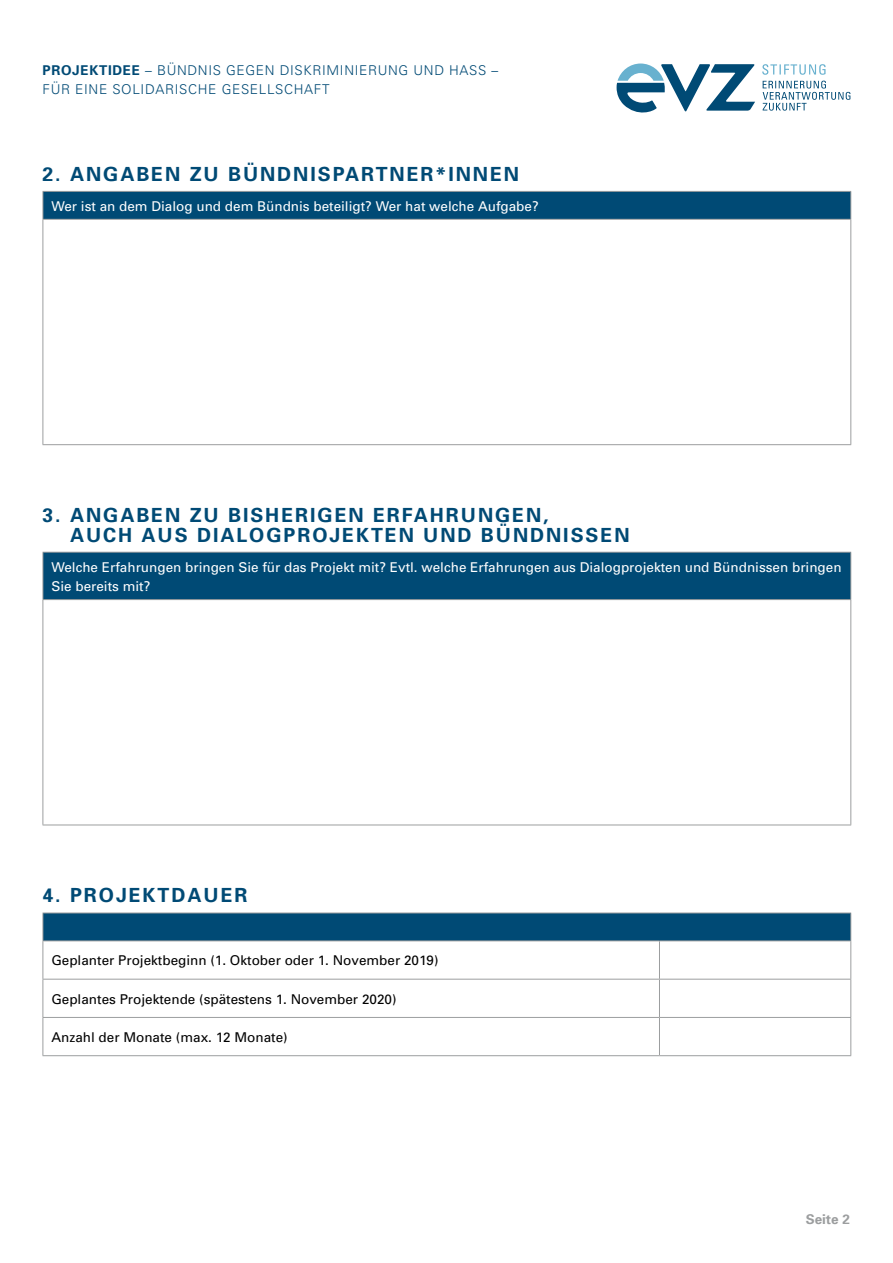
<style>
.page{position:relative;width:893px;height:1263px;background:#fff}
.page>*{position:absolute;margin:0;border:0;box-sizing:border-box;transform-origin:0 0}
.t1{font:700 19.5px/19.5px "Univers";letter-spacing:.1em;color:#004a75}
.t2{font:13.5px/19.5px "Univers";color:#fff}
.t3{font:13.5px "Univers";color:#000}
.t4{font:300 13.5px/19.5px "Univers";letter-spacing:.05em;color:#004a75}
.t5{font:700 13.5px "Univers";color:#9c9e9f}
.s1{font-weight:700}
</style>
<div class="page">
<div style="left:43px;top:191px;width:808px;height:28px;background:#004a75"></div>
<hr style="left:43px;top:191px;width:808px;height:1px;background:#9c9e9f">
<svg style="left:43px;top:192px;width:1px;height:27px"></svg>
<svg style="left:850px;top:192px;width:1px;height:27px"></svg>
<hr style="left:43px;top:219px;width:808px;height:1px;background:#9c9e9f">
<hr style="left:43px;top:220px;width:1px;height:224px;background:#9c9e9f">
<hr style="left:850px;top:220px;width:1px;height:224px;background:#9c9e9f">
<hr style="left:43px;top:444px;width:808px;height:1px;background:#9c9e9f">
<div style="left:43px;top:552px;width:808px;height:48px;background:#004a75"></div>
<hr style="left:43px;top:552px;width:808px;height:1px;background:#9c9e9f">
<hr style="left:43px;top:553px;width:1px;height:46px;background:#9c9e9f">
<hr style="left:850px;top:553px;width:1px;height:46px;background:#9c9e9f">
<hr style="left:43px;top:599px;width:808px;height:1px;background:#9c9e9f">
<hr style="left:43px;top:600px;width:1px;height:225px;background:#9c9e9f">
<hr style="left:850px;top:600px;width:1px;height:225px;background:#9c9e9f">
<hr style="left:43px;top:825px;width:808px;height:1px;background:#9c9e9f">
<div style="left:43px;top:913px;width:808px;height:28px;background:#004a75"></div>
<hr style="left:43px;top:913px;width:616px;height:1px;background:#9c9e9f">
<svg style="left:43px;top:913px;width:1px;height:27px"></svg>
<hr style="left:659px;top:913px;width:192px;height:1px;background:#9c9e9f">
<svg style="left:850px;top:913px;width:1px;height:27px"></svg>
<hr style="left:43px;top:940px;width:616px;height:1px;background:#9c9e9f">
<hr style="left:43px;top:941px;width:1px;height:38px;background:#9c9e9f">
<hr style="left:659px;top:940px;width:192px;height:1px;background:#9c9e9f">
<hr style="left:659px;top:941px;width:1px;height:38px;background:#9c9e9f">
<hr style="left:850px;top:941px;width:1px;height:38px;background:#9c9e9f">
<hr style="left:43px;top:979px;width:616px;height:1px;background:#9c9e9f">
<hr style="left:43px;top:979px;width:1px;height:38px;background:#9c9e9f">
<hr style="left:659px;top:979px;width:192px;height:1px;background:#9c9e9f">
<hr style="left:659px;top:979px;width:1px;height:38px;background:#9c9e9f">
<hr style="left:850px;top:979px;width:1px;height:38px;background:#9c9e9f">
<hr style="left:43px;top:1017px;width:616px;height:1px;background:#9c9e9f">
<hr style="left:43px;top:1018px;width:1px;height:37px;background:#9c9e9f">
<hr style="left:659px;top:1017px;width:192px;height:1px;background:#9c9e9f">
<hr style="left:659px;top:1018px;width:1px;height:37px;background:#9c9e9f">
<hr style="left:850px;top:1018px;width:1px;height:37px;background:#9c9e9f">
<hr style="left:43px;top:1055px;width:616px;height:1px;background:#9c9e9f">
<hr style="left:659px;top:1055px;width:192px;height:1px;background:#9c9e9f">
<svg style="left:617px;top:64px;width:138px;height:49px"></svg>
<svg style="left:762px;top:64px;width:64px;height:11px"></svg>
<svg style="left:763px;top:81px;width:87px;height:30px"></svg>
<p class="t4" style="left:43px;top:60px;width:457px"><span class="s1">PROJEKTIDEE</span> – BÜNDNIS GEGEN DISKRIMINIERUNG UND HASS –<br>FÜR EINE SOLIDARISCHE GESELLSCHAFT</p>
<h1 class="t1" style="left:43px;top:163px;width:478px">2. ANGABEN ZU BÜNDNISPARTNER*INNEN</h1>
<p class="t2" style="left:51px;top:196px;width:489px">Wer ist an dem Dialog und dem Bündnis beteiligt? Wer hat welche Aufgabe?</p>
<h1 class="t1" style="left:70px;top:505px;width:561px;text-indent:-28px">3. ANGABEN ZU BISHERIGEN ERFAHRUNGEN,<br>AUCH AUS DIALOGPROJEKTEN UND BÜNDNISSEN</h1>
<p class="t2" style="left:51px;top:557px;width:792px">Welche Erfahrungen bringen Sie für das Projekt mit? Evtl. welche Erfahrungen aus Dialogprojekten und Bündnissen bringen<br>Sie bereits mit?</p>
<h1 class="t1" style="left:43px;top:885px;width:207px">4. PROJEKTDAUER</h1>
<p class="t3" style="left:51px;top:952px;width:389px">Geplanter Projektbeginn (1. Oktober oder 1. November 2019)</p>
<p class="t3" style="left:51px;top:990px;width:347px">Geplantes Projektende (spätestens 1. November 2020)</p>
<p class="t3" style="left:51px;top:1029px;width:238px">Anzahl der Monate (max. 12 Monate)</p>
<p class="t5" style="left:806px;top:1211px;width:46px">Seite 2</p>
</div>
